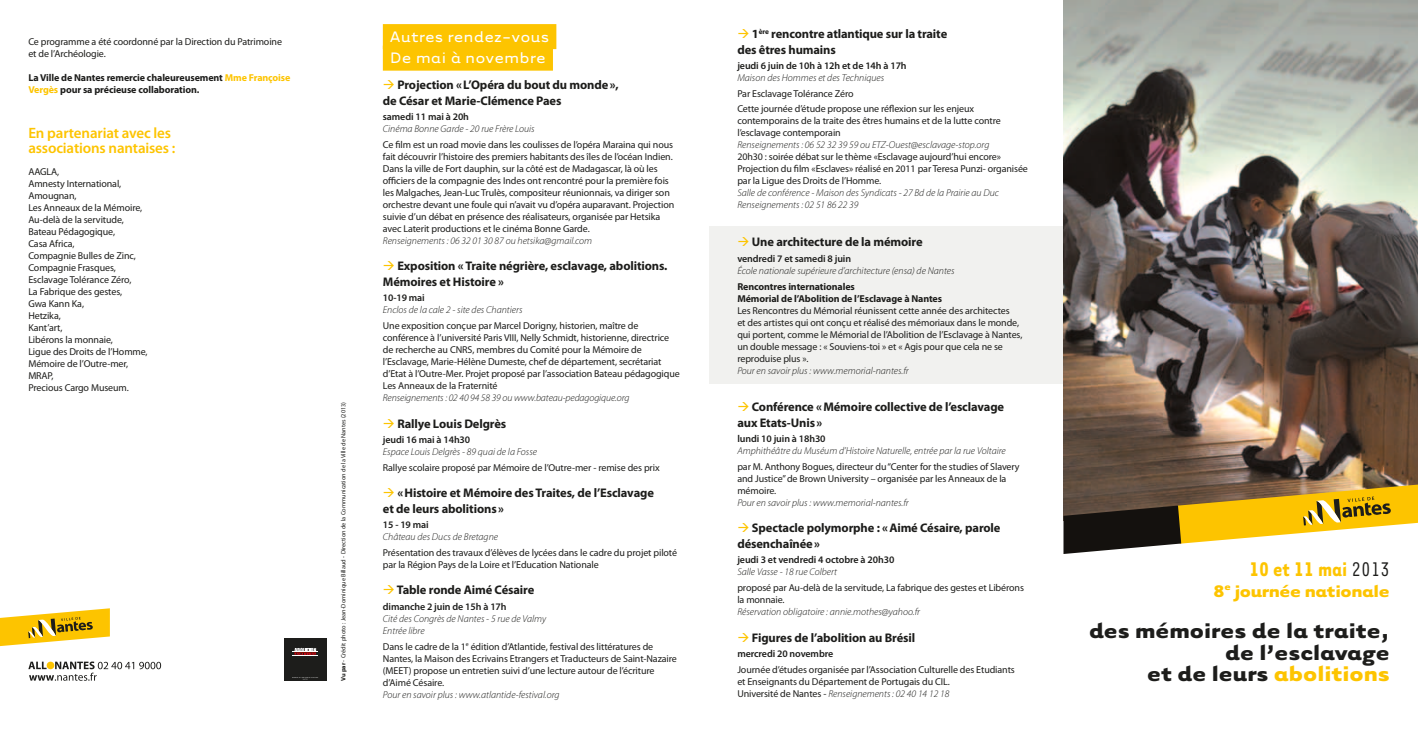
<style>
.page{position:relative;width:1418px;height:745px;background:#fff}
.page>*{position:absolute;margin:0;border:0;box-sizing:border-box;transform-origin:0 0}
.t1{font:700 24.5px/21.2px "Tarzana Wide";color:#1d1d1b;text-align:right}
.t2{font:700 22.75px "Tarzana Narrow";color:#fdc400}
.t3{font:700 19.25px "Tarzana Wide";letter-spacing:-.02em;color:#fdc400}
.t4{font:17.5px/21.5px "Tarzana Wide";color:#fff}
.t5{font:600 15px/15px "Myriad Pro";letter-spacing:-.01em;color:#fdc400}
.t6{font:700 12.5px/15.5px "Myriad Pro";letter-spacing:-.01em;color:#1d1d1b}
.t7{font:10px/12px "Myriad Pro";letter-spacing:-.01em;color:#1d1d1b}
.t8{font:italic 300 10px/12px "Myriad Pro";color:#1d1d1b}
.t9{font:600 10px "Myriad Pro";letter-spacing:-.01em;color:#1d1d1b}
.t10{font:700 10px/12px "Myriad Pro";letter-spacing:-.01em;color:#1d1d1b}
.t11{font:6.25px "Myriad Pro";color:#1d1d1b}
.s1{color:#fdc400}
.s2{font-weight:700}
.s3{font-weight:300;font-style:italic}
.s4{font-weight:400;color:#1d1d1b}
</style>
<div class="page">
<div style="left:709px;top:226px;width:354px;height:158px;background:#f1f1ef"></div>
<img style="left:1063px;top:0;width:354px;height:484px">
<svg style="left:1063px;top:484px;width:354px;height:69px"></svg>
<svg style="left:0;top:608px;width:110px;height:37px"></svg>
<svg style="left:28px;top:661px;width:133px;height:19px"></svg>
<div style="left:383px;top:24px;width:173px;height:25px;background:#fdc400"></div>
<div style="left:383px;top:46px;width:170px;height:25px;background:#fdc400"></div>
<div style="left:284px;top:638px;width:42px;height:42px;background:#1d1d1b"></div>
<svg style="left:292px;top:677px;width:26px;height:2px"></svg>
<svg style="left:292px;top:647px;width:26px;height:8px"></svg>
<p class="t7" style="left:28px;top:35px;width:255px">Ce programme a été coordonné par la Direction du Patrimoine et de l’Archéologie.</p>
<p class="t10" style="left:28px;top:71px;width:263px">La Ville de Nantes remercie chaleureusement <span class="s1">Mme Françoise<br>Vergès</span> pour sa précieuse collaboration.</p>
<h3 class="t5" style="left:28px;top:124px;width:149px">En partenariat avec les associations nantaises :</h3>
<p class="t7" style="left:28px;top:166px;width:121px">AAGLA,<br>Amnesty International,<br>Amougnan,<br>Les Anneaux de la Mémoire,<br>Au-delà de la servitude,<br>Bateau Pédagogique,<br>Casa Africa,<br>Compagnie Bulles de Zinc,<br>Compagnie Frasques,<br>Esclavage Tolérance Zéro,<br>La Fabrique des gestes,<br>Gwa Kann Ka,<br>Hetzika,<br>Kant’art,<br>Libérons la monnaie,<br>Ligue des Droits de l’Homme,<br>Mémoire de l’Outre-mer,<br>MRAP,<br>Precious Cargo Museum.</p>
<p class="t11" style="left:340px;top:680px;width:280px;rotate:-90deg"><span class="s2">Vu par</span> - Crédit photo : Jean-Dominique Billaud - Direction de la Communication de la Ville de Nantes (2013)</p>
<h3 class="t4" style="left:390px;top:25px;width:161px">Autres rendez-vous<br>De mai à novembre</h3>
<p class="t6" style="left:383px;top:77px;width:237px"><span class="s1">→</span> Projection «L’Opéra du bout du monde», de César et Marie-Clémence Paes</p>
<p class="t9" style="left:383px;top:110px;width:88px">samedi 11 mai à 20h</p>
<p class="t8" style="left:383px;top:123px;width:153px">Cinéma Bonne Garde - 20 rue Frère Louis</p>
<p class="t7" style="left:383px;top:138px;width:293px">Ce film est un road movie dans les coulisses de l’opéra Maraina qui nous fait découvrir l’histoire des premiers habitants des îles de l’océan Indien.<br>Dans la ville de Fort dauphin, sur la côté est de Madagascar, là où les officiers de la compagnie des Indes ont rencontré pour la première fois les Malgaches, Jean-Luc Trulès, compositeur réunionnais, va diriger son orchestre devant une foule qui n’avait vu d’opéra auparavant. Projection suivie d’un débat en présence des réalisateurs, organisée par Hetsika avec Laterit productions et le cinéma Bonne Garde.</p>
<p class="t8" style="left:383px;top:234px;width:211px">Renseignements : 06 32 01 30 87 ou hetsika@gmail.com</p>
<p class="t6" style="left:383px;top:257px;width:286px"><span class="s1">→</span> Exposition « Traite négrière, esclavage, abolitions.<br>Mémoires et Histoire »</p>
<p class="t9" style="left:383px;top:291px;width:43px">10-19 mai</p>
<p class="t8" style="left:383px;top:303px;width:141px">Enclos de la cale 2 - site des Chantiers</p>
<p class="t7" style="left:383px;top:319px;width:298px">Une exposition conçue par Marcel Dorigny, historien, maître de conférence à l’université Paris VIII, Nelly Schmidt, historienne, directrice de recherche au CNRS, membres du Comité pour la Mémoire de l’Esclavage, Marie-Hélène Dumeste, chef de département, secrétariat d’Etat à l’Outre-Mer. Projet proposé par l’association Bateau pédagogique Les Anneaux de la Fraternité</p>
<p class="t8" style="left:383px;top:391px;width:248px">Renseignements : 02 40 94 58 39 ou www.bateau-pedagogique.org</p>
<p class="t6" style="left:383px;top:415px;width:125px"><span class="s1">→</span> Rallye Louis Delgrès</p>
<p class="t9" style="left:383px;top:433px;width:89px">jeudi 16 mai à 14h30</p>
<p class="t8" style="left:383px;top:445px;width:156px">Espace Louis Delgrès - 89 quai de la Fosse</p>
<p class="t7" style="left:383px;top:461px;width:278px">Rallye scolaire proposé par Mémoire de l’Outre-mer - remise des prix</p>
<p class="t6" style="left:383px;top:484px;width:272px"><span class="s1">→</span> «Histoire et Mémoire des Traites, de l’Esclavage et de leurs abolitions»</p>
<p class="t9" style="left:383px;top:518px;width:47px">15 - 19 mai</p>
<p class="t8" style="left:383px;top:530px;width:117px">Château des Ducs de Bretagne</p>
<p class="t7" style="left:383px;top:546px;width:296px">Présentation des travaux d’élèves de lycées dans le cadre du projet piloté par la Région Pays de la Loire et l’Education Nationale</p>
<p class="t6" style="left:383px;top:581px;width:153px"><span class="s1">→</span> Table ronde Aimé Césaire</p>
<p class="t9" style="left:383px;top:600px;width:125px">dimanche 2 juin de 15h à 17h</p>
<p class="t8" style="left:383px;top:612px;width:165px">Cité des Congrès de Nantes - 5 rue de Valmy<br>Entrée libre</p>
<p class="t7" style="left:383px;top:640px;width:295px">Dans le cadre de la 1<sup>e</sup> édition d’Atlantide, festival des littératures de Nantes, la Maison des Ecrivains Etrangers et Traducteurs de Saint-Nazaire (MEET) propose un entretien suivi d’une lecture autour de l’écriture d’Aimé Césaire.</p>
<p class="t8" style="left:383px;top:687px;width:178px">Pour en savoir plus : www.atlantide-festival.org</p>
<p class="t6" style="left:737px;top:26px;width:211px"><span class="s1">→</span> 1<sup>ère</sup> rencontre atlantique sur la traite des êtres humains</p>
<p class="t9" style="left:737px;top:59px;width:171px">jeudi 6 juin de 10h à 12h et de 14h à 17h</p>
<p class="t8" style="left:737px;top:72px;width:148px">Maison des Hommes et des Techniques</p>
<p class="t7" style="left:737px;top:86px;width:238px;line-height:15.5px">Par Esclavage Tolérance Zéro<br>Cette journée d’étude propose une réflexion sur les enjeux</p>
<p class="t7" style="left:737px;top:115px;width:265px">contemporains de la traite des êtres humains et de la lutte contre l’esclavage contemporain</p>
<p class="t8" style="left:737px;top:139px;width:253px">Renseignements : 06 52 32 39 59 ou ETZ-Ouest@esclavage-stop.org</p>
<p class="t7" style="left:737px;top:151px;width:292px">20h30 : soirée débat sur le thème «Esclavage aujourd’hui encore»<br>Projection du film «Esclaves» réalisé en 2011 par Teresa Punzi- organisée par la Ligue des Droits de l’Homme.</p>
<p class="t8" style="left:737px;top:187px;width:263px">Salle de conférence - Maison des Syndicats - 27 Bd de la Prairie au Duc<br>Renseignements : 02 51 86 22 39</p>
<p class="t6" style="left:737px;top:234px;width:187px"><span class="s1">→</span> Une architecture de la mémoire</p>
<p class="t9" style="left:737px;top:252px;width:115px">vendredi 7 et samedi 8 juin</p>
<p class="t8" style="left:737px;top:264px;width:219px">École nationale supérieure d’architecture (ensa) de Nantes</p>
<p class="t10" style="left:737px;top:280px;width:206px">Rencontres internationales<br>Mémorial de l’Abolition de l’Esclavage à Nantes</p>
<p class="t7" style="left:737px;top:304px;width:286px">Les Rencontres du Mémorial réunissent cette année des architectes<br>et des artistes qui ont conçu et réalisé des mémoriaux dans le monde, qui portent, comme le Mémorial de l’Abolition de l’Esclavage à Nantes, un double message : « Souviens-toi » et « Agis pour que cela ne se reproduise plus ».</p>
<p class="t8" style="left:737px;top:364px;width:173px">Pour en savoir plus : www.memorial-nantes.fr</p>
<p class="t6" style="left:737px;top:398px;width:268px"><span class="s1">→</span> Conférence «Mémoire collective de l’esclavage aux Etats-Unis»</p>
<p class="t9" style="left:737px;top:432px;width:90px">lundi 10 juin à 18h30</p>
<p class="t8" style="left:737px;top:444px;width:270px">Amphithéâtre du Muséum d’Histoire Naturelle, entrée par la rue Voltaire</p>
<p class="t7" style="left:737px;top:460px;width:284px">par M. Anthony Bogues, directeur du “Center for the studies of Slavery and Justice” de Brown University – organisée par les Anneaux de la mémoire.</p>
<p class="t8" style="left:737px;top:496px;width:173px">Pour en savoir plus : www.memorial-nantes.fr</p>
<p class="t6" style="left:737px;top:519px;width:265px"><span class="s1">→</span> Spectacle polymorphe : «Aimé Césaire, parole désenchaînée»</p>
<p class="t9" style="left:737px;top:553px;width:158px">jeudi 3 et vendredi 4 octobre à 20h30</p>
<p class="t8" style="left:737px;top:565px;width:101px">Salle Vasse - 18 rue Colbert</p>
<p class="t7" style="left:737px;top:581px;width:288px">proposé par Au-delà de la servitude, La fabrique des gestes et Libérons la monnaie.</p>
<p class="t8" style="left:737px;top:605px;width:184px">Réservation obligatoire : annie.mothes@yahoo.fr</p>
<p class="t6" style="left:737px;top:629px;width:179px"><span class="s1">→</span> Figures de l’abolition au Brésil</p>
<p class="t9" style="left:737px;top:647px;width:97px">mercredi 20 novembre</p>
<p class="t7" style="left:737px;top:663px;width:279px">Journée d’études organisée par l’Association Culturelle des Etudiants et Enseignants du Département de Portugais du CIL.<br>Université de Nantes - <span class="s3">Renseignements : 02 40 14 12 18</span></p>
<h2 class="t2" style="left:1249px;top:554px;width:142px">10 et 11 mai <span class="s4">2013</span></h2>
<h3 class="t3" style="left:1213px;top:577px;width:178px">8<sup>e</sup> journée nationale</h3>
<h1 class="t1" style="left:1089px;top:618px;width:302px">des mémoires de la traite, de l’esclavage<br>et de leurs <span class="s1">abolitions</span></h1>
</div>
